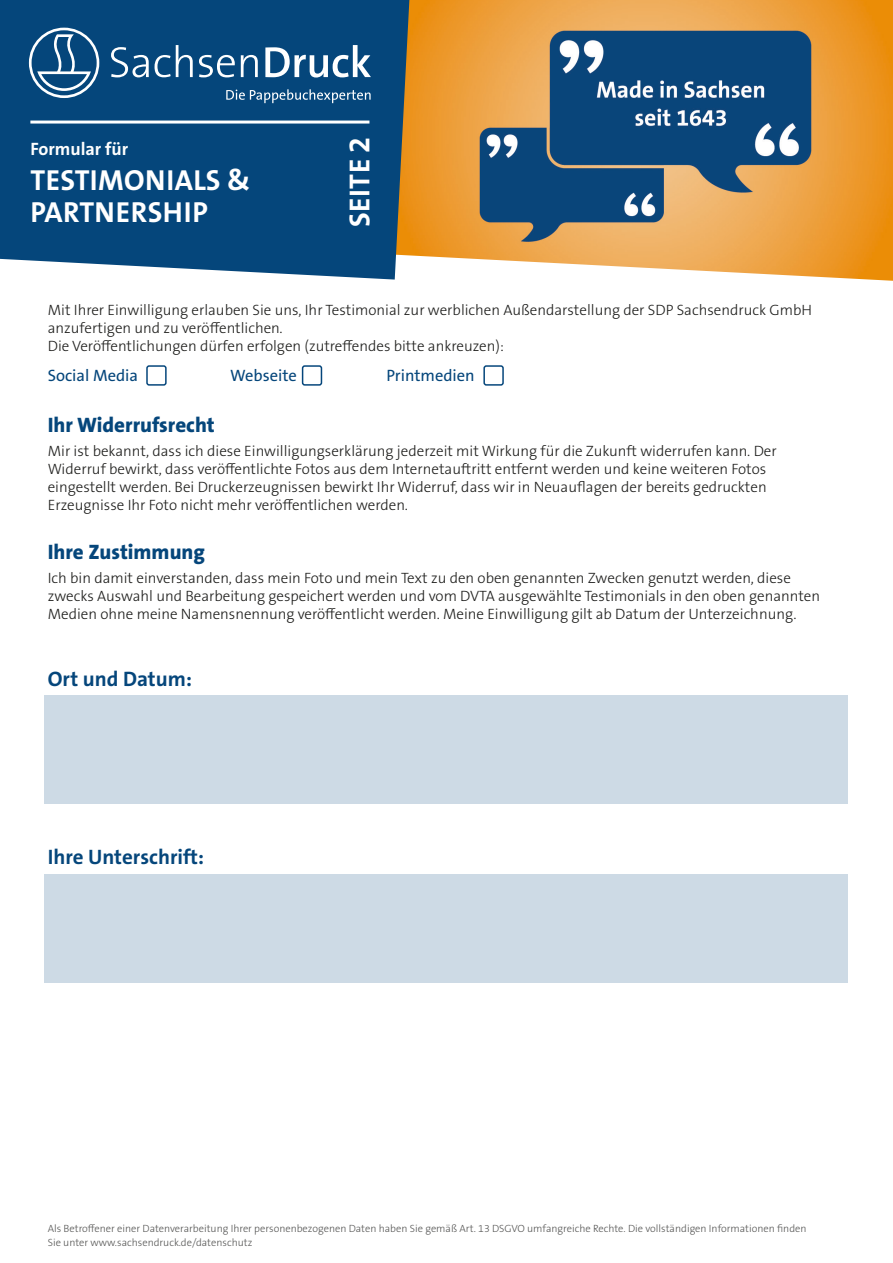
<style>
.page{position:relative;width:893px;height:1263px;background:#fff}
.page>*{position:absolute;margin:0;border:0;box-sizing:border-box;transform-origin:0 0}
.t1{font:700 29.1px "The Sans B W7";letter-spacing:.015em;color:#fff}
.t2{font:800 21px "The Sans B W8";color:#05467b}
.t3{font:700 21px "The Sans B W7";color:#05467b}
.t4{font:700 18px "The Sans B W7";color:#fff}
.t5{font:16.5px "The Sans B W5 Plain";color:#05467b}
.t6{font:300 15px/18px "The Sans B W3";color:#1d1d1b}
.t7{font:300 10.5px/13.5px "The Sans B W3";color:#575756}
</style>
<div class="page">
<img style="left:409px;top:0;width:484px;height:281px">
<svg style="left:0;top:0;width:409px;height:280px;background:#14507f"></svg>
<div style="left:146px;top:365px;width:21px;height:21px;border:2px solid #05467b;border-radius:2px"></div>
<div style="left:302px;top:365px;width:20px;height:21px;border:2px solid #05467b;border-radius:2px"></div>
<div style="left:483px;top:365px;width:21px;height:21px;border:2px solid #05467b;border-radius:2px"></div>
<div style="left:45px;top:874px;width:803px;height:108px;background:#cddae5"></div>
<div style="left:45px;top:696px;width:803px;height:108px;background:#cddae5"></div>
<svg style="left:111px;top:47px;width:38px;height:30px"></svg>
<svg style="left:155px;top:45px;width:38px;height:32px"></svg>
<svg style="left:199px;top:55px;width:36px;height:22px"></svg>
<svg style="left:241px;top:55px;width:17px;height:22px"></svg>
<svg style="left:265px;top:45px;width:106px;height:33px"></svg>
<svg style="left:29px;top:28px;width:70px;height:70px"></svg>
<svg style="left:226px;top:89px;width:145px;height:14px;background:#3b6e97"></svg>
<hr style="left:30px;top:121px;width:339px;height:3px;background:#fff">
<p class="t4" style="left:30px;top:138px;width:99px">Formular für</p>
<p class="t1" style="left:31px;top:162px;width:221px">TESTIMONIALS &amp;</p>
<p class="t1" style="left:31px;top:193px;width:179px">PARTNERSHIP</p>
<p class="t1" style="left:341px;top:227px;width:92px;rotate:-90deg">SEITE 2</p>
<p class="t6" style="left:48px;top:301px;width:766px">Mit Ihrer Einwilligung erlauben Sie uns, Ihr Testimonial zur werblichen Außendarstellung der SDP Sachsendruck GmbH anzufertigen und zu veröffentlichen.</p>
<p class="t6" style="left:48px;top:337px;width:458px">Die Veröffentlichungen dürfen erfolgen (zutreffendes bitte ankreuzen):</p>
<p class="t5" style="left:48px;top:365px;width:92px">Social Media</p>
<p class="t5" style="left:230px;top:365px;width:68px">Webseite</p>
<p class="t5" style="left:386px;top:365px;width:90px">Printmedien</p>
<p class="t2" style="left:48px;top:411px;width:169px">Ihr Widerrufsrecht</p>
<p class="t6" style="left:48px;top:442px;width:730px">Mir ist bekannt, dass ich diese Einwilligungserklärung jederzeit mit Wirkung für die Zukunft widerrufen kann. Der Widerruf bewirkt, dass veröffentlichte Fotos aus dem Internetauftritt entfernt werden und keine weiteren Fotos eingestellt werden. Bei Druckerzeugnissen bewirkt Ihr Widerruf, dass wir in Neuauflagen der bereits gedruckten Erzeugnisse Ihr Foto nicht mehr veröffentlichen werden.</p>
<p class="t2" style="left:48px;top:538px;width:159px">Ihre Zustimmung</p>
<p class="t6" style="left:48px;top:569px;width:774px">Ich bin damit einverstanden, dass mein Foto und mein Text zu den oben genannten Zwecken genutzt werden, diese zwecks Auswahl und Bearbeitung gespeichert werden und vom DVTA ausgewählte Testimonials in den oben genannten<br>Medien ohne meine Namensnennung veröffentlicht werden. Meine Einwilligung gilt ab Datum der Unterzeichnung.</p>
<p class="t3" style="left:48px;top:665px;width:146px">Ort und Datum:</p>
<p class="t3" style="left:48px;top:844px;width:158px">Ihre Unterschrift:</p>
<p class="t7" style="left:48px;top:1222px;width:760px">Als Betroffener einer Datenverarbeitung Ihrer personenbezogenen Daten haben Sie gemäß Art. 13 DSGVO umfangreiche Rechte. Die vollständigen Informationen finden<br>Sie unter www.sachsendruck.de/datenschutz</p>
</div>
